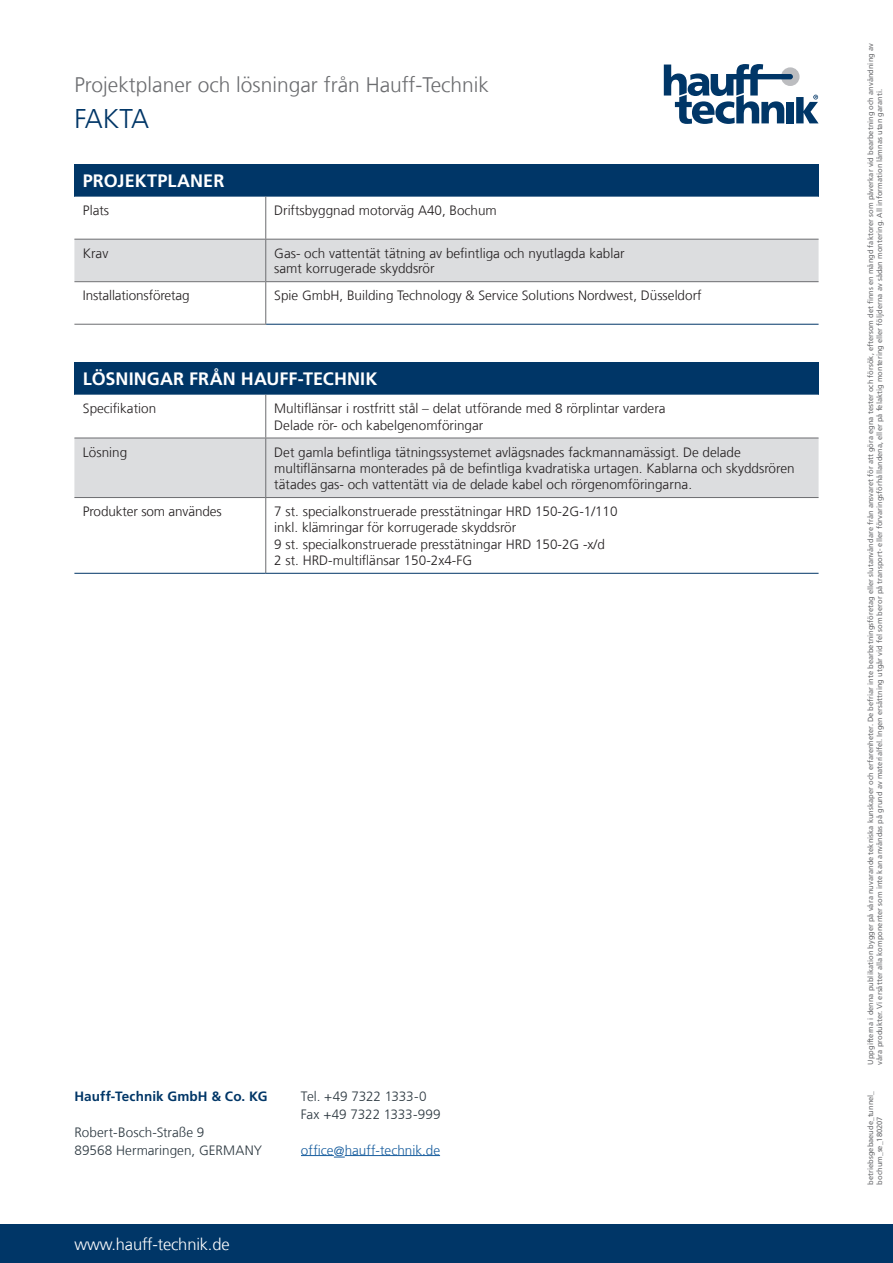
<style>
.page{position:relative;width:893px;height:1263px;background:#fff}
.page>*{position:absolute;margin:0;border:0;box-sizing:border-box;transform-origin:0 0}
.t1{font:300 27px "Frutigerfor Hauff";letter-spacing:-.03em;color:#003667}
.t2{font:300 21px "Frutigerfor Hauff";color:#6c6d70}
.t3{font:700 18px "Frutigerfor Hauff";letter-spacing:.005em;color:#fff}
.t4{font:300 16.5px "Frutigerfor Hauff";letter-spacing:-.01em;color:#fff}
.t5{font:300 13.5px/16.2px "Frutigerfor Hauff";color:#231f20}
.t6{font:300 13.5px/18px "Frutigerfor Hauff";color:#2c3840}
.t7{font:700 13.5px "Frutigerfor Hauff";letter-spacing:.005em;color:#003667}
.t8{font:300 13.5px "Frutigerfor Hauff";color:#175d9e}
.t9{font:7.5px/9px "Frutigerfor Hauff";color:#6c6d70}
</style>
<div class="page">
<div style="left:0;top:1225px;width:893px;height:38px;background:#003667"></div>
<svg style="left:664px;top:64px;width:155px;height:60px"></svg>
<hr style="left:301px;top:1155px;width:33px;height:1px;background:#175d9e">
<hr style="left:345px;top:1155px;width:95px;height:1px;background:#175d9e">
<div style="left:74px;top:164px;width:745px;height:33px;background:#003667"></div>
<svg style="left:74px;top:197px;width:745px;height:127px"></svg>
<div style="left:74px;top:240px;width:745px;height:41px;background:#dcdddf"></div>
<div style="left:74px;top:282px;width:192px;height:42px;background:#fff"></div>
<hr style="left:74px;top:239px;width:192px;height:1px;background:#6c6d70">
<hr style="left:266px;top:239px;width:553px;height:1px;background:#6c6d70">
<hr style="left:74px;top:281px;width:192px;height:1px;background:#6c6d70">
<hr style="left:266px;top:281px;width:553px;height:1px;background:#6c6d70">
<hr style="left:74px;top:324px;width:192px;height:1px;background:#6c6d70">
<hr style="left:265px;top:197px;width:1px;height:42px;background:#6c6d70">
<hr style="left:265px;top:240px;width:1px;height:41px;background:#6c6d70">
<hr style="left:265px;top:282px;width:1px;height:42px;background:#6c6d70">
<hr style="left:266px;top:324px;width:553px;height:1px;background:#003667">
<div style="left:74px;top:362px;width:745px;height:33px;background:#003667"></div>
<svg style="left:74px;top:395px;width:745px;height:178px"></svg>
<div style="left:74px;top:439px;width:745px;height:58px;background:#dcdddf"></div>
<hr style="left:74px;top:438px;width:192px;height:1px;background:#6c6d70">
<hr style="left:266px;top:438px;width:553px;height:1px;background:#6c6d70">
<hr style="left:74px;top:497px;width:192px;height:1px;background:#6c6d70">
<hr style="left:266px;top:497px;width:553px;height:1px;background:#6c6d70">
<hr style="left:265px;top:395px;width:1px;height:43px;background:#6c6d70">
<hr style="left:265px;top:438px;width:1px;height:59px;background:#6c6d70">
<hr style="left:265px;top:498px;width:1px;height:75px;background:#6c6d70">
<hr style="left:74px;top:573px;width:192px;height:1px;background:#003667">
<hr style="left:266px;top:573px;width:553px;height:1px;background:#003667">
<h2 class="t2" style="left:74px;top:72px;width:416px">Projektplaner och lösningar från Hauff-Technik</h2>
<h1 class="t1" style="left:74px;top:102px;width:76px">FAKTA</h1>
<h3 class="t3" style="left:83px;top:170px;width:143px">PROJEKTPLANER</h3>
<p class="t5" style="left:83px;top:202px;width:28px">Plats</p>
<p class="t5" style="left:274px;top:202px;width:224px">Driftsbyggnad motorväg A40, Bochum</p>
<p class="t5" style="left:83px;top:245px;width:27px">Krav</p>
<p class="t5" style="left:274px;top:245px;width:352px;line-height:15px">Gas- och vattentät tätning av befintliga och nyutlagda kablar samt korrugerade skyddsrör</p>
<p class="t5" style="left:83px;top:287px;width:108px">Installationsföretag</p>
<p class="t5" style="left:274px;top:287px;width:429px">Spie GmbH, Building Technology &amp; Service Solutions Nordwest, Düsseldorf</p>
<h3 class="t3" style="left:83px;top:368px;width:296px">LÖSNINGAR FRÅN HAUFF-TECHNIK</h3>
<p class="t5" style="left:83px;top:400px;width:75px">Specifikation</p>
<p class="t5" style="left:274px;top:400px;width:393px">Multiflänsar i rostfritt stål – delat utförande med 8 rörplintar vardera<br>Delade rör- och kabelgenomföringar</p>
<p class="t5" style="left:83px;top:444px;width:46px">Lösning</p>
<p class="t5" style="left:274px;top:444px;width:522px">Det gamla befintliga tätningssystemet avlägsnades fackmannamässigt. De delade multiflänsarna monterades på de befintliga kvadratiska urtagen. Kablarna och skyddsrören tätades gas- och vattentätt via de delade kabel och rörgenomföringarna.</p>
<p class="t5" style="left:83px;top:503px;width:140px">Produkter som användes</p>
<p class="t5" style="left:274px;top:503px;width:345px">7 st. specialkonstruerade presstätningar HRD 150-2G-1/110 inkl. klämringar för korrugerade skyddsrör<br>9 st. specialkonstruerade presstätningar HRD 150-2G -x/d<br>2 st. HRD-multiflänsar 150-2x4-FG</p>
<p class="t7" style="left:74px;top:1087px;width:195px">Hauff-Technik GmbH &amp; Co. KG</p>
<p class="t6" style="left:74px;top:1123px;width:189px">Robert-Bosch-Straße 9<br>89568 Hermaringen, GERMANY</p>
<p class="t4" style="left:74px;top:1234px;width:157px">www.hauff-technik.de</p>
<p class="t6" style="left:301px;top:1087px;width:141px">Tel. +49 7322 1333-0<br>Fax +49 7322 1333-999</p>
<p class="t8" style="left:301px;top:1141px;width:141px">office@hauff-technik.de</p>
<p class="t9" style="left:866px;top:1064px;width:1023px;rotate:-90deg">Uppgifterna i denna publikation bygger på våra nuvarande tekniska kunskaper och erfarenheter. De befriar inte bearbetningsföretag eller slutanvändare från ansvaret för att göra egna tester och försök, eftersom det finns en mängd faktorer som påverkar vid bearbetning och användning av våra produkter. Vi ersätter alla komponenter som inte kan användas på grund av materialfel. Ingen ersättning utgår vid fel som beror på transport- eller förvaringsförhållandena, eller på felaktig montering eller följderna av sådan montering. All information lämnas utan garanti.</p>
<p class="t9" style="left:866px;top:1184px;width:95px;rotate:-90deg">betriebsgebaeude_tunnel_ bochum_se_180207</p>
</div>
